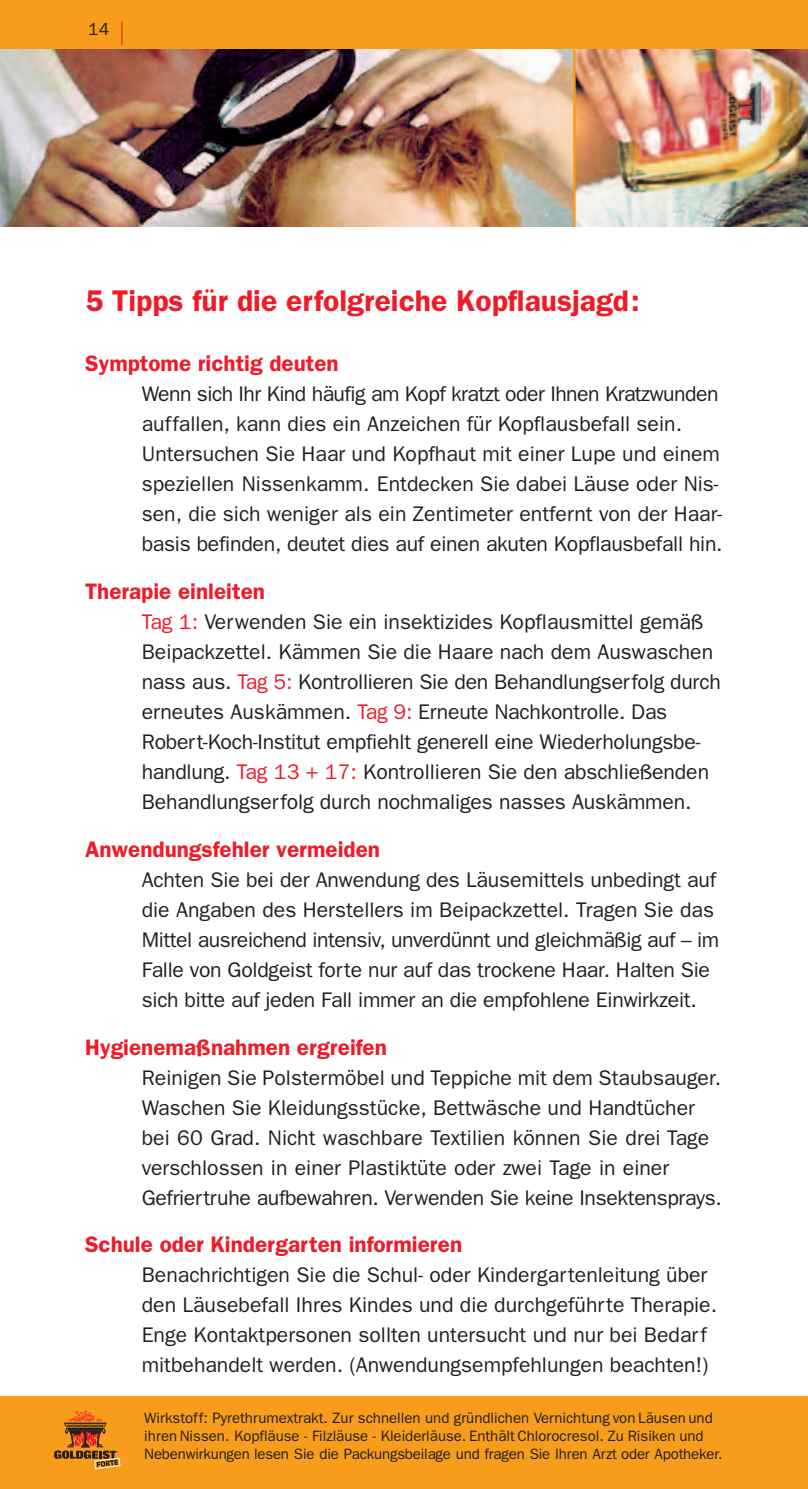
<style>
.page{position:relative;width:808px;height:1489px;background:#fff}
.page>*{position:absolute;margin:0;border:0;box-sizing:border-box;transform-origin:0 0}
.t1{font:600 30px "Franklin Gothic";color:#ee1c28}
.t2{font:600 22.5px "Franklin Gothic";color:#ee1c28}
.t3{font:21.25px/30px "Franklin Gothic";color:#231f20}
.t4{font:17.5px "Franklin Gothic";color:#231f20}
.t5{font:15px/18px "Franklin Gothic";color:#231f20}
.s1{font-size:35px;color:#ee1c28}
.s2{color:#ee1c28}
</style>
<div class="page">
<div style="left:0;top:0;width:808px;height:50px;background:#f89c1c"></div>
<img style="left:0;top:50px;width:573px;height:177px">
<img style="left:576px;top:50px;width:232px;height:177px">
<hr style="left:573px;top:50px;width:3px;height:177px;background:#f89c1c">
<div style="left:0;top:1396px;width:808px;height:92px;background:#f89c1c"></div>
<svg style="left:54px;top:1410px;width:66px;height:58px"></svg>
<p class="t4" style="left:88px;top:19px;width:38px">14 <span class="s1">|</span></p>
<h1 class="t1" style="left:85px;top:283px;width:556px">5 Tipps für die erfolgreiche Kopflausjagd:</h1>
<p class="t2" style="left:85px;top:350px;width:255px">Symptome richtig deuten</p>
<p class="t3" style="left:142px;top:379px;width:582px">Wenn sich Ihr Kind häufig am Kopf kratzt oder Ihnen Kratzwunden auffallen, kann dies ein Anzeichen für Kopflausbefall sein.<br>Untersuchen Sie Haar und Kopfhaut mit einer Lupe und einem speziellen Nissenkamm. Entdecken Sie dabei Läuse oder Nis&shy;sen, die sich weniger als ein Zentimeter entfernt von der Haar&shy;basis befinden, deutet dies auf einen akuten Kopflausbefall hin.</p>
<p class="t2" style="left:85px;top:578px;width:181px">Therapie einleiten</p>
<p class="t3" style="left:142px;top:606px;width:581px"><span class="s2">Tag 1:</span> Verwenden Sie ein insektizides Kopflausmittel gemäß Beipackzettel. Kämmen Sie die Haare nach dem Auswaschen nass aus. <span class="s2">Tag 5:</span> Kontrollieren Sie den Behandlungserfolg durch erneutes Auskämmen. <span class="s2">Tag 9:</span> Erneute Nachkontrolle. Das Robert-Koch-Institut empfiehlt generell eine Wiederholungsbe&shy;handlung. <span class="s2">Tag 13 + 17:</span> Kontrollieren Sie den abschließenden Behandlungserfolg durch nochmaliges nasses Auskämmen.</p>
<p class="t2" style="left:85px;top:835px;width:296px">Anwendungsfehler vermeiden</p>
<p class="t3" style="left:142px;top:864px;width:579px">Achten Sie bei der Anwendung des Läusemittels unbedingt auf die Angaben des Herstellers im Beipackzettel. Tragen Sie das Mittel ausreichend intensiv, unverdünnt und gleichmäßig auf – im Falle von Goldgeist forte nur auf das trockene Haar. Halten Sie sich bitte auf jeden Fall immer an die empfohlene Einwirkzeit.</p>
<p class="t2" style="left:85px;top:1033px;width:303px">Hygienemaßnahmen ergreifen</p>
<p class="t3" style="left:142px;top:1062px;width:582px">Reinigen Sie Polstermöbel und Teppiche mit dem Staubsauger.<br>Waschen Sie Kleidungsstücke, Bettwäsche und Handtücher bei 60 Grad. Nicht waschbare Textilien können Sie drei Tage verschlossen in einer Plastiktüte oder zwei Tage in einer Gefriertruhe aufbewahren. Verwenden Sie keine Insektensprays.</p>
<p class="t2" style="left:85px;top:1231px;width:379px">Schule oder Kindergarten informieren</p>
<p class="t3" style="left:142px;top:1259px;width:577px">Benachrichtigen Sie die Schul- oder Kindergartenleitung über den Läusebefall Ihres Kindes und die durchgeführte Therapie.<br>Enge Kontaktpersonen sollten untersucht und nur bei Bedarf mitbehandelt werden. (Anwendungsempfehlungen beachten!)</p>
<p class="t5" style="left:144px;top:1408px;width:580px">Wirkstoff: Pyrethrumextrakt. Zur schnellen und gründlichen Vernichtung von Läusen und ihren Nissen. Kopfläuse - Filzläuse - Kleiderläuse. Enthält Chlorocresol. Zu Risiken und<br>Nebenwirkungen lesen Sie die Packungsbeilage und fragen Sie Ihren Arzt oder Apotheker.</p>
</div>
